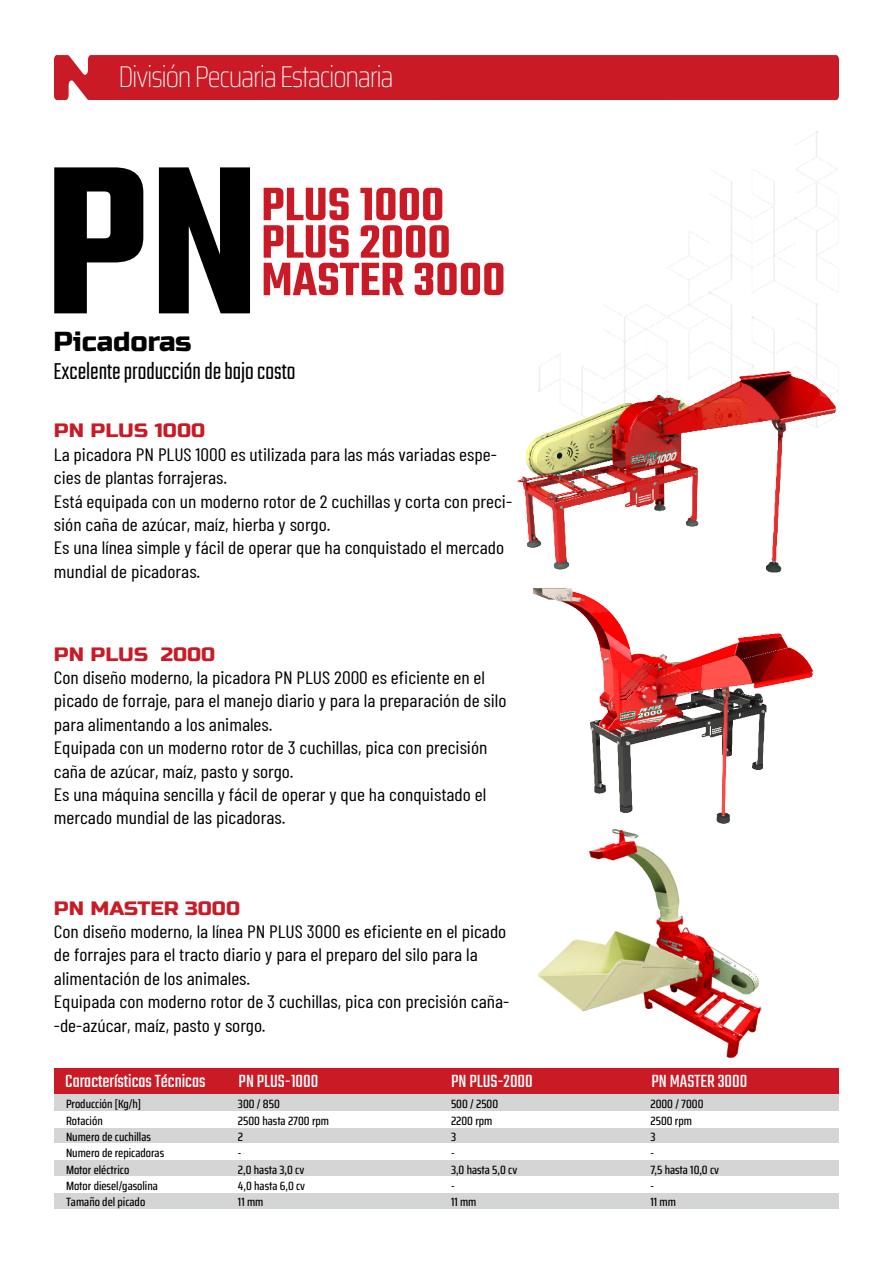
<style>
.page{position:relative;width:893px;height:1263px;background:#fff}
.page>*{position:absolute;margin:0;border:0;box-sizing:border-box;transform-origin:0 0}
.t1{font:600 229.5px "Teko";color:#000}
.t2{font:600 51px/37.5px "Teko";color:#c91a26}
.t3{font:100 30px "Saira Condensed";letter-spacing:-.04em;color:#fff}
.t4{font:27.45px "Russo One";color:#000}
.t5{font:300 25.5px "Teko";color:#000}
.t6{font:19.5px "Teko";color:#fff}
.t7{font:19.35px "Russo One";color:#c91a26;scale:1.09 1}
.t8{font:18px/23.4px "Barlow Condensed";color:#000;scale:1.09 1}
.t9{font:500 12px "Saira Condensed";color:#000}
</style>
<div class="page">
<img style="left:532px;top:588px;width:281px;height:236px">
<div style="left:54px;top:55px;width:785px;height:45px;background:#c91a26"></div>
<img style="left:538px;top:829px;width:224px;height:229px">
<div style="left:54px;top:1068px;width:785px;height:27px;background:#c91a26"></div>
<div style="left:205px;top:1095px;width:213px;height:16px;background:#d4d5d5"></div>
<div style="left:418px;top:1095px;width:199px;height:16px;background:#d4d5d5"></div>
<div style="left:617px;top:1095px;width:222px;height:16px;background:#d4d5d5"></div>
<div style="left:205px;top:1160px;width:213px;height:16px;background:#d4d5d5"></div>
<div style="left:418px;top:1160px;width:199px;height:16px;background:#d4d5d5"></div>
<div style="left:617px;top:1160px;width:222px;height:16px;background:#d4d5d5"></div>
<div style="left:54px;top:1095px;width:151px;height:16px;background:#d4d5d5"></div>
<div style="left:205px;top:1127px;width:213px;height:17px;background:#d4d5d5"></div>
<div style="left:418px;top:1127px;width:199px;height:17px;background:#d4d5d5"></div>
<div style="left:617px;top:1127px;width:222px;height:17px;background:#d4d5d5"></div>
<div style="left:205px;top:1193px;width:213px;height:16px;background:#d4d5d5"></div>
<div style="left:418px;top:1193px;width:199px;height:16px;background:#d4d5d5"></div>
<div style="left:617px;top:1193px;width:222px;height:16px;background:#d4d5d5"></div>
<div style="left:54px;top:1127px;width:151px;height:17px;background:#d4d5d5"></div>
<div style="left:54px;top:1160px;width:151px;height:16px;background:#d4d5d5"></div>
<div style="left:54px;top:1193px;width:151px;height:16px;background:#d4d5d5"></div>
<img style="left:517px;top:357px;width:322px;height:216px">
<h3 class="t3" style="left:118px;top:53px;width:277px">División Pecuaria Estacionaria</h3>
<h1 class="t1" style="left:44px;top:93px;width:218px">PN</h1>
<h3 class="t4" style="left:53px;top:325px;width:140px">Picadoras</h3>
<h2 class="t2" style="left:261px;top:189px;width:246px">PLUS 1000<br>PLUS 2000<br>MASTER 3000</h2>
<h3 class="t5" style="left:53px;top:355px;width:243px">Excelente producción de bajo costo</h3>
<p class="t7" style="left:54px;top:419px;width:140px">PN PLUS 1000</p>
<p class="t8" style="left:54px;top:442px;width:422px">La picadora PN PLUS 1000 es utilizada para las más variadas espe&shy;cies de plantas forrajeras.<br>Está equipada con un moderno rotor de 2 cuchillas y corta con preci&shy;sión caña de azúcar, maíz, hierba y sorgo.<br>Es una línea simple y fácil de operar que ha conquistado el mercado mundial de picadoras.</p>
<p class="t7" style="left:54px;top:643px;width:150px">PN PLUS 2000</p>
<p class="t8" style="left:54px;top:665px;width:417px">Con diseño moderno, la picadora PN PLUS 2000 es eficiente en el picado de forraje, para el manejo diario y para la preparación de silo para alimentando a los animales.<br>Equipada con un moderno rotor de 3 cuchillas, pica con precisión caña de azúcar, maíz, pasto y sorgo.<br>Es una máquina sencilla y fácil de operar y que ha conquistado el mercado mundial de las picadoras.</p>
<p class="t7" style="left:54px;top:897px;width:172px">PN MASTER 3000</p>
<p class="t8" style="left:54px;top:919px;width:419px">Con diseño moderno, la línea PN PLUS 3000 es eficiente en el picado de forrajes para el tracto diario y para el preparo del silo para la alimentación de los animales.<br>Equipada con moderno rotor de 3 cuchillas, pica con precisión caña--de-azúcar, maíz, pasto y sorgo.</p>
<p class="t6" style="left:65px;top:1068px;width:142px">Características Técnicas</p>
<p class="t6" style="left:239px;top:1068px;width:81px">PN PLUS-1000</p>
<p class="t6" style="left:451px;top:1068px;width:83px">PN PLUS-2000</p>
<p class="t6" style="left:652px;top:1068px;width:97px">PN MASTER 3000</p>
<p class="t9" style="left:238px;top:1095px;width:43px">300 / 850</p>
<p class="t9" style="left:451px;top:1095px;width:49px">500 / 2500</p>
<p class="t9" style="left:650px;top:1095px;width:55px">2000 / 7000</p>
<p class="t9" style="left:66px;top:1095px;width:77px">Producción [Kg/h]</p>
<p class="t9" style="left:66px;top:1111px;width:38px">Rotación</p>
<p class="t9" style="left:66px;top:1144px;width:100px">Numero de repicadoras</p>
<p class="t9" style="left:238px;top:1144px;width:5px">-</p>
<p class="t9" style="left:451px;top:1144px;width:5px">-</p>
<p class="t9" style="left:650px;top:1144px;width:5px">-</p>
<p class="t9" style="left:66px;top:1176px;width:93px">Motor diesel/gasolina</p>
<p class="t9" style="left:238px;top:1111px;width:93px">2500 hasta 2700 rpm</p>
<p class="t9" style="left:451px;top:1111px;width:43px">2200 rpm</p>
<p class="t9" style="left:650px;top:1111px;width:43px">2500 rpm</p>
<p class="t9" style="left:66px;top:1127px;width:86px">Numero de cuchillas</p>
<p class="t9" style="left:66px;top:1160px;width:65px">Motor eléctrico</p>
<p class="t9" style="left:66px;top:1193px;width:81px">Tamaño del picado</p>
<p class="t9" style="left:238px;top:1127px;width:7px">2</p>
<p class="t9" style="left:451px;top:1127px;width:7px">3</p>
<p class="t9" style="left:650px;top:1127px;width:7px">3</p>
<p class="t9" style="left:238px;top:1160px;width:68px">2,0 hasta 3,0 cv</p>
<p class="t9" style="left:451px;top:1160px;width:68px">3,0 hasta 5,0 cv</p>
<p class="t9" style="left:650px;top:1160px;width:70px">7,5 hasta 10,0 cv</p>
<p class="t9" style="left:238px;top:1176px;width:69px">4,0 hasta 6,0 cv</p>
<p class="t9" style="left:451px;top:1176px;width:5px">-</p>
<p class="t9" style="left:650px;top:1176px;width:5px">-</p>
<p class="t9" style="left:238px;top:1193px;width:27px">11 mm</p>
<p class="t9" style="left:451px;top:1193px;width:27px">11 mm</p>
<p class="t9" style="left:650px;top:1193px;width:27px">11 mm</p>
</div>
